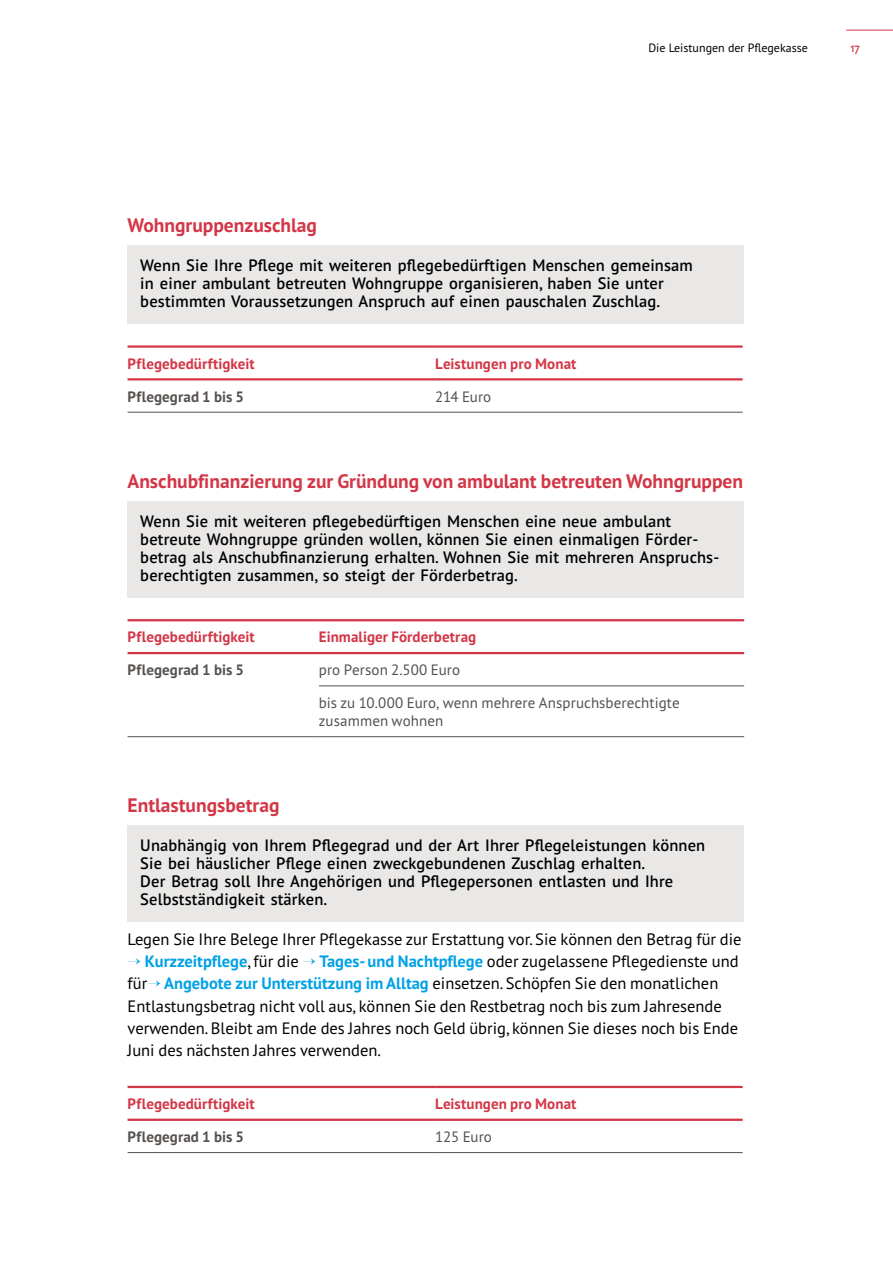
<style>
.page{position:relative;width:893px;height:1263px;background:#fff}
.page>*{position:absolute;margin:0;border:0;box-sizing:border-box;transform-origin:0 0}
.t1{font:700 19.5px "PT Sans Pro";color:#d33646}
.t2{font:600 16.5px/18px "PT Sans Pro";letter-spacing:.01em;color:#000}
.t3{font:16.5px "PT Sans Pro";color:#000}
.t4{font:700 15px "PT Sans Pro";letter-spacing:.005em;color:#d33646}
.t5{font:15px/32.8px "PT Sans Pro";letter-spacing:.005em;color:#55514e}
.t6{font:700 15px "PT Sans Pro";letter-spacing:.005em;color:#55514e}
.t7{font:12px "PT Sans Pro";color:#000}
.t8{font:600 12px "PT Sans Pro";color:#d33646}
.s1{font-weight:700;color:#00a1e5}
</style>
<div class="page">
<div style="left:128px;top:246px;width:616px;height:78px;background:#e9e8e7"></div>
<div style="left:128px;top:501px;width:616px;height:96px;background:#e9e8e7"></div>
<div style="left:128px;top:826px;width:616px;height:96px;background:#e9e8e7"></div>
<hr style="left:846px;top:30px;width:47px;height:1px;background:#d33646">
<hr style="left:128px;top:1119px;width:307px;height:2px;background:#d33646">
<hr style="left:435px;top:1119px;width:308px;height:2px;background:#d33646">
<hr style="left:128px;top:1086px;width:307px;height:2px;background:#d33646">
<hr style="left:435px;top:1086px;width:308px;height:2px;background:#d33646">
<hr style="left:128px;top:1152px;width:307px;height:1px;background:#55514e">
<hr style="left:435px;top:1152px;width:308px;height:1px;background:#55514e">
<hr style="left:319px;top:685px;width:425px;height:1px;background:#55514e">
<hr style="left:128px;top:652px;width:191px;height:2px;background:#d33646">
<hr style="left:319px;top:652px;width:425px;height:2px;background:#d33646">
<hr style="left:128px;top:619px;width:191px;height:2px;background:#d33646">
<hr style="left:319px;top:619px;width:425px;height:2px;background:#d33646">
<hr style="left:128px;top:736px;width:191px;height:1px;background:#55514e">
<hr style="left:319px;top:736px;width:425px;height:1px;background:#55514e">
<hr style="left:128px;top:378px;width:307px;height:2px;background:#d33646">
<hr style="left:435px;top:378px;width:308px;height:2px;background:#d33646">
<hr style="left:128px;top:345px;width:307px;height:3px;background:#d33646">
<hr style="left:435px;top:345px;width:308px;height:3px;background:#d33646">
<hr style="left:128px;top:412px;width:307px;height:1px;background:#55514e">
<hr style="left:435px;top:412px;width:308px;height:1px;background:#55514e">
<p class="t7" style="left:648px;top:40px;width:161px">Die Leistungen der Pflegekasse</p>
<p class="t8" style="left:850px;top:40px;width:11px">17</p>
<h2 class="t1" style="left:128px;top:212px;width:191px">Wohngruppenzuschlag</h2>
<p class="t2" style="left:140px;top:256px;width:554px">Wenn Sie Ihre Pfege mit weiteren pfegebedürftigen Menschen gemeinsam in einer ambulant betreuten Wohngruppe organisieren, haben Sie unter bestimmten Voraussetzungen Anspruch auf einen pauschalen Zuschlag.</p>
<p class="t4" style="left:128px;top:354px;width:129px">Pflegebedürftigkeit</p>
<p class="t4" style="left:435px;top:354px;width:143px">Leistungen pro Monat</p>
<p class="t6" style="left:128px;top:386px;width:118px">Pflegegrad 1 bis 5</p>
<p class="t5" style="left:435px;top:379px;width:58px">214 Euro</p>
<h2 class="t1" style="left:128px;top:468px;width:617px">Anschubfinanzierung zur Gründung von ambulant betreuten Wohngruppen</h2>
<p class="t2" style="left:140px;top:512px;width:581px">Wenn Sie mit weiteren pfegebedürftigen Menschen eine neue ambulant betreute Wohngruppe gründen wollen, können Sie einen einmaligen Förder&shy;betrag als Anschubfnanzierung erhalten. Wohnen Sie mit mehreren Anspruchs&shy;berechtigten zusammen, so steigt der Förderbetrag.</p>
<p class="t4" style="left:128px;top:627px;width:129px">Pflegebedürftigkeit</p>
<p class="t4" style="left:319px;top:627px;width:159px">Einmaliger Förderbetrag</p>
<p class="t6" style="left:128px;top:660px;width:118px">Pflegegrad 1 bis 5</p>
<p class="t5" style="left:319px;top:653px;width:362px">pro Person 2.500 Euro<br>bis zu 10.000 Euro, wenn mehrere Anspruchsberechtigte</p>
<p class="t5" style="left:319px;top:704px;width:126px">zusammen wohnen</p>
<h2 class="t1" style="left:128px;top:792px;width:153px">Entlastungsbetrag</h2>
<p class="t2" style="left:140px;top:836px;width:566px">Unabhängig von Ihrem Pfegegrad und der Art Ihrer Pfegeleistungen können Sie bei häuslicher Pfege einen zweckgebundenen Zuschlag erhalten.<br>Der Betrag soll Ihre Angehörigen und Pfegepersonen entlasten und Ihre Selbstständigkeit stärken.</p>
<p class="t3" style="left:128px;top:928px;width:616px">Legen Sie Ihre Belege Ihrer Pflegekasse zur Erstattung vor. Sie können den Betrag für die</p>
<p class="t3" style="left:145px;top:950px;width:595px"><span class="s1">Kurzzeitpflege</span>, für die <span class="s1">Tages- und Nachtpflege</span> oder zugelassene Pflegedienste und</p>
<p class="t3" style="left:128px;top:973px;width:592px">für <span class="s1">Angebote zur Unterstützung im Alltag</span> einsetzen. Schöpfen Sie den monatlichen</p>
<p class="t3" style="left:128px;top:995px;width:596px">Entlastungsbetrag nicht voll aus, können Sie den Restbetrag noch bis zum Jahresende</p>
<p class="t3" style="left:128px;top:1017px;width:612px">verwenden. Bleibt am Ende des Jahres noch Geld übrig, können Sie dieses noch bis Ende</p>
<p class="t3" style="left:128px;top:1039px;width:255px">Juni des nächsten Jahres verwenden.</p>
<p class="t4" style="left:128px;top:1094px;width:129px">Pflegebedürftigkeit</p>
<p class="t4" style="left:435px;top:1094px;width:143px">Leistungen pro Monat</p>
<p class="t6" style="left:128px;top:1127px;width:118px">Pflegegrad 1 bis 5</p>
<p class="t5" style="left:435px;top:1120px;width:58px">125 Euro</p>
</div>
